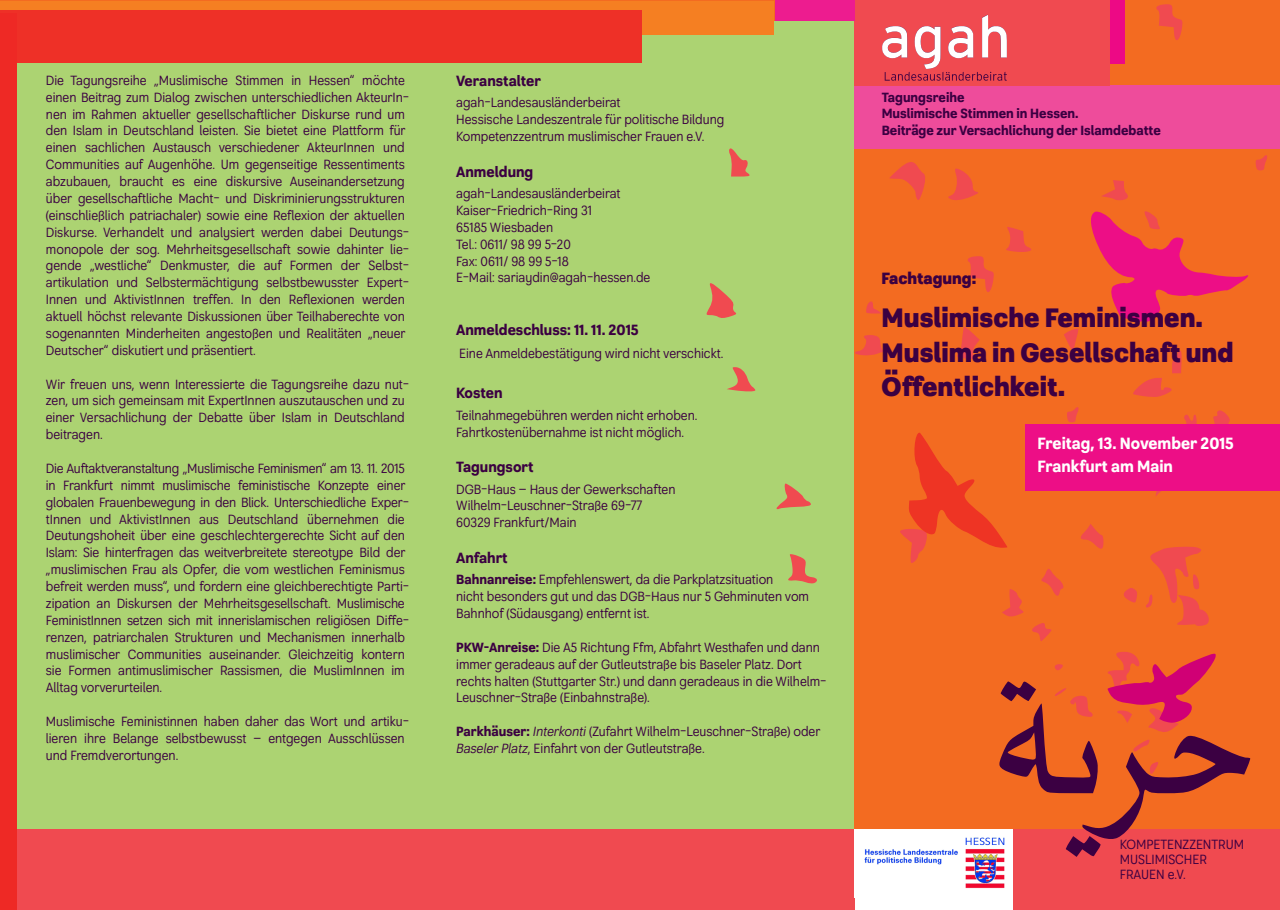
<style>
.page{position:relative;width:1280px;height:910px;background:#fff}
.page>*{position:absolute;margin:0;border:0;box-sizing:border-box;transform-origin:0 0}
.t1{font:27px/34.5px "Grayfel Con Ex B";color:#3b0042}
.t2{font:16.5px/22.5px "Grayfel Con Bol";color:#fff}
.t3{font:16.5px "Grayfel Con Ex B";color:#3b0042}
.t4{font:15px "Grayfel Con Bol";color:#3b0042}
.t5{font:13.5px/16.8px "Grayfel Con Reg";color:#3b0042}
.t6{font:13.5px/16.8px "Grayfel Con Bol";color:#3b0042}
.s1{font-family:"Grayfel Con Bol"}
.s2{font-family:"Grayfel Con Reg It"}
</style>
<div class="page">
<div style="left:0;top:0;width:855px;height:910px;background:#acd372"></div>
<div style="left:855px;top:0;width:425px;height:910px;background:#f36b21"></div>
<div style="left:855px;top:0;width:270px;height:64px;background:#ed0985"></div>
<div style="left:855px;top:85px;width:425px;height:64px;background:#ee4c9b"></div>
<div style="left:855px;top:0;width:255px;height:85px;background:#f04a50"></div>
<div style="left:0;top:829px;width:1280px;height:81px;background:#f04a50"></div>
<svg style="left:882px;top:15px;width:125px;height:66px"></svg>
<div style="left:855px;top:880px;width:157px;height:30px;background:#fff"></div>
<img style="left:855px;top:829px;width:157px;height:60px">
<svg style="left:1124px;top:588px;width:13px;height:15px"></svg>
<svg style="left:788px;top:554px;width:29px;height:30px"></svg>
<svg style="left:1032px;top:623px;width:19px;height:18px"></svg>
<svg style="left:1146px;top:546px;width:63px;height:80px"></svg>
<svg style="left:776px;top:484px;width:35px;height:25px"></svg>
<svg style="left:1041px;top:569px;width:23px;height:27px"></svg>
<svg style="left:1155px;top:490px;width:13px;height:6px"></svg>
<svg style="left:1184px;top:415px;width:12px;height:9px"></svg>
<svg style="left:1213px;top:410px;width:17px;height:14px"></svg>
<svg style="left:1067px;top:407px;width:12px;height:15px"></svg>
<svg style="left:727px;top:367px;width:28px;height:25px"></svg>
<svg style="left:1002px;top:589px;width:22px;height:28px"></svg>
<svg style="left:1133px;top:351px;width:49px;height:46px"></svg>
<svg style="left:854px;top:335px;width:29px;height:21px"></svg>
<svg style="left:957px;top:327px;width:23px;height:32px"></svg>
<svg style="left:1064px;top:329px;width:14px;height:21px"></svg>
<svg style="left:706px;top:283px;width:31px;height:35px"></svg>
<svg style="left:866px;top:301px;width:16px;height:13px"></svg>
<svg style="left:968px;top:256px;width:26px;height:36px"></svg>
<svg style="left:729px;top:148px;width:21px;height:29px"></svg>
<svg style="left:1006px;top:227px;width:25px;height:25px"></svg>
<svg style="left:890px;top:162px;width:35px;height:38px"></svg>
<svg style="left:948px;top:168px;width:30px;height:32px"></svg>
<svg style="left:1101px;top:180px;width:27px;height:20px"></svg>
<svg style="left:1081px;top:524px;width:22px;height:25px"></svg>
<svg style="left:900px;top:432px;width:107px;height:131px"></svg>
<svg style="left:998px;top:652px;width:252px;height:205px"></svg>
<svg style="left:1091px;top:211px;width:157px;height:111px"></svg>
<div style="left:0;top:0;width:855px;height:21px;background:#ed1c8f"></div>
<div style="left:0;top:0;width:775px;height:21px;background:#f57f22"></div>
<div style="left:0;top:2px;width:774px;height:33px;background:#f57f22"></div>
<div style="left:0;top:10px;width:641px;height:52px;background:#ee3027"></div>
<div style="left:0;top:14px;width:17px;height:896px;background:#ee2925"></div>
<div style="left:1025px;top:424px;width:255px;height:66px;background:#ed0e86"></div>
<svg style="left:1156px;top:4px;width:27px;height:36px"></svg>
<svg style="left:1255px;top:155px;width:12px;height:15px"></svg>
<p class="t5" style="left:46px;top:72px;width:365px">Die Tagungsreihe „Muslimische Stimmen in Hessen“ möchte einen Beitrag zum Dialog zwischen unterschiedlichen AkteurIn&shy;nen im Rahmen aktueller gesellschaftlicher Diskurse rund um den Islam in Deutschland leisten. Sie bietet eine Plattform für einen sachlichen Austausch verschiedener AkteurInnen und Communities auf Augenhöhe. Um gegenseitige Ressentiments abzubauen, braucht es eine diskursive Auseinandersetzung über gesellschaftliche Macht- und Diskriminierungsstrukturen (einschließlich patriachaler) sowie eine Reflexion der aktuellen Diskurse. Verhandelt und analysiert werden dabei Deutungs&shy;monopole der sog. Mehrheitsgesellschaft sowie dahinter lie&shy;gende „westliche“ Denkmuster, die auf Formen der Selbst&shy;artikulation und Selbstermächtigung selbstbewusster Expert-Innen und AktivistInnen treffen. In den Reflexionen werden aktuell höchst relevante Diskussionen über Teilhaberechte von sogenannten Minderheiten angestoßen und Realitäten „neuer Deutscher“ diskutiert und präsentiert.</p>
<p class="t5" style="left:46px;top:376px;width:365px">Wir freuen uns, wenn Interessierte die Tagungsreihe dazu nut&shy;zen, um sich gemeinsam mit ExpertInnen auszutauschen und zu einer Versachlichung der Debatte über Islam in Deutschland beitragen.</p>
<p class="t5" style="left:46px;top:460px;width:365px">Die Auftaktveranstaltung „Muslimische Feminismen“ am 13. 11. 2015 in Frankfurt nimmt muslimische feministische Konzepte einer globalen Frauenbewegung in den Blick. Unterschiedliche Exper&shy;tInnen und AktivistInnen aus Deutschland übernehmen die Deutungshoheit über eine geschlechtergerechte Sicht auf den Islam: Sie hinterfragen das weitverbreitete stereotype Bild der „muslimischen Frau als Opfer, die vom westlichen Feminismus befreit werden muss“, und fordern eine gleichberechtigte Parti&shy;zipation an Diskursen der Mehrheitsgesellschaft. Muslimische FeministInnen setzen sich mit innerislamischen religiösen Diffe&shy;renzen, patriarchalen Strukturen und Mechanismen innerhalb muslimischer Communities auseinander. Gleichzeitig kontern sie Formen antimuslimischer Rassismen, die MuslimInnen im Alltag vorverurteilen.</p>
<p class="t5" style="left:46px;top:713px;width:365px">Muslimische Feministinnen haben daher das Wort und artiku&shy;lieren ihre Belange selbstbewusst – entgegen Ausschlüssen und Fremdverortungen.</p>
<p class="t4" style="left:456px;top:72px;width:86px">Veranstalter</p>
<p class="t5" style="left:456px;top:94px;width:270px">agah-Landesausländerbeirat<br>Hessische Landeszentrale für politische Bildung<br>Kompetenzzentrum muslimischer Frauen e.V.</p>
<p class="t4" style="left:456px;top:162px;width:79px">Anmeldung</p>
<p class="t5" style="left:456px;top:185px;width:196px">agah-Landesausländerbeirat<br>Kaiser-Friedrich-Ring 31<br>65185 Wiesbaden<br>Tel.: 0611/ 98 99 5-20<br>Fax: 0611/ 98 99 5-18<br>E-Mail: sariaydin@agah-hessen.de</p>
<p class="t4" style="left:456px;top:321px;width:184px">Anmeldeschluss: 11. 11. 2015</p>
<p class="t5" style="left:459px;top:345px;width:266px">Eine Anmeldebestätigung wird nicht verschickt.</p>
<p class="t4" style="left:456px;top:384px;width:48px">Kosten</p>
<p class="t5" style="left:456px;top:407px;width:243px">Teilnahmegebühren werden nicht erhoben.<br>Fahrtkostenübernahme ist nicht möglich.</p>
<p class="t4" style="left:456px;top:458px;width:79px">Tagungsort</p>
<p class="t5" style="left:456px;top:481px;width:221px">DGB-Haus – Haus der Gewerkschaften<br>Wilhelm-Leuschner-Straße 69-77<br>60329 Frankfurt/Main</p>
<p class="t4" style="left:456px;top:549px;width:53px">Anfahrt</p>
<p class="t5" style="left:456px;top:571px;width:354px"><span class="s1">Bahnanreise:</span> Empfehlenswert, da die Parkplatzsituation<br>nicht besonders gut und das DGB-Haus nur 5 Gehminuten vom<br>Bahnhof (Südausgang) entfernt ist.</p>
<p class="t5" style="left:456px;top:639px;width:372px"><span class="s1">PKW-Anreise:</span> Die A5 Richtung Ffm, Abfahrt Westhafen und dann immer geradeaus auf der Gutleutstraße bis Baseler Platz. Dort rechts halten (Stuttgarter Str.) und dann geradeaus in die Wilhelm-Leuschner-Straße (Einbahnstraße).</p>
<p class="t5" style="left:456px;top:723px;width:366px"><span class="s1">Parkhäuser:</span> <span class="s2">Interkonti</span> (Zufahrt Wilhelm-Leuschner-Straße) oder<br><span class="s2">Baseler Platz</span>, Einfahrt von der Gutleutstraße.</p>
<p class="t6" style="left:882px;top:89px;width:281px">Tagungsreihe<br>Muslimische Stimmen in Hessen.<br>Beiträge zur Versachlichung der Islamdebatte</p>
<p class="t3" style="left:881px;top:268px;width:96px">Fachtagung:</p>
<h1 class="t1" style="left:881px;top:301px;width:354px">Muslimische Feminismen.<br>Muslima in Gesellschaft und<br>Öffentlichkeit.</h1>
<p class="t2" style="left:1038px;top:433px;width:198px">Freitag, 13. November 2015<br>Frankfurt am Main</p>
<p class="t5" style="left:1120px;top:837px;width:126px;line-height:15px">KOMPETENZZENTRUM<br>MUSLIMISCHER<br>FRAUEN e.V.</p>
</div>
